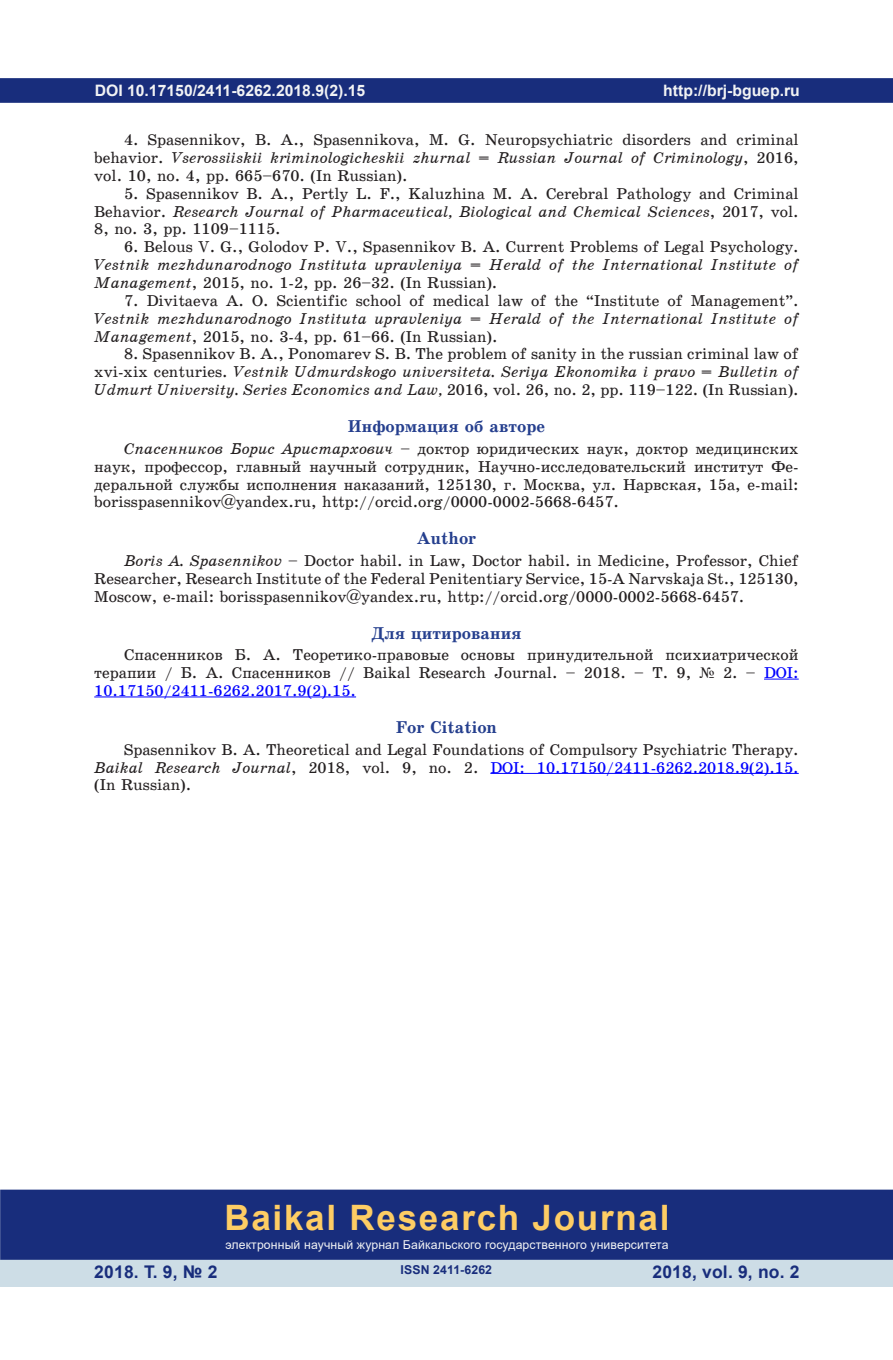
<style>
.page{position:relative;width:893px;height:1360px;background:#fff}
.page>*{position:absolute;margin:0;border:0;box-sizing:border-box;transform-origin:0 0}
.t1{font:700 35px "Arial";letter-spacing:.05em;color:#fecd64}
.t2{font:700 17.5px "Arial";letter-spacing:.01em;color:#182d7c}
.t3{font:17.15px "School Book C Bold";color:#253f8e}
.t4{font:15.75px/17.8px "School Book C";color:#231f20;text-align:justify}
.t5{font:15.75px "School Book C Italic";color:#231f20}
.t6{font:700 15.75px "Arial";color:#f2f3f4}
.t7{font:12.25px "Arial";letter-spacing:.01em;color:#f2f3f4}
.t8{font:700 12.25px "Arial";letter-spacing:.01em;color:#182d7c}
.s1{font-family:"School Book C"}
.s2{font-family:"School Book C Italic"}
.s3{font-family:"Times New Roman"}
.s4{color:#00f}
</style>
<div class="page">
<div style="left:1px;top:79px;width:891px;height:23px;background:#182d7c"></div>
<div style="left:0;top:78px;width:893px;height:25px;border:2px solid #182d7c"></div>
<div style="left:0;top:1258px;width:893px;height:28px;background:#cddde6"></div>
<div style="left:1px;top:1190px;width:891px;height:68px;background:#182d7c"></div>
<div style="left:0;top:1189px;width:893px;height:70px;border:2px solid #182d7c"></div>
<hr style="left:764px;top:678px;width:35px;height:1px;background:#00f">
<hr style="left:94px;top:696px;width:262px;height:1px;background:#00f">
<hr style="left:490px;top:773px;width:309px;height:1px;background:#00f">
<p class="t6" style="left:95px;top:79px;width:272px">DOI 10.17150/2411-6262.2018.9(2).15</p>
<p class="t4" style="left:124px;top:131px;width:676px">4. Spasennikov, B. A., Spasennikova, M. G. Neuropsychiatric disorders and criminal</p>
<p class="t5" style="left:94px;top:149px;width:706px"><span class="s1">behavior.</span> Vserossiiskii kriminologicheskii zhurnal = Russian Journal of Criminology<span class="s1">, 2016,</span></p>
<p class="t4" style="left:94px;top:167px;width:315px">vol. 10, no. 4, pp. 665–670. (In Russian).</p>
<p class="t4" style="left:124px;top:185px;width:676px">5. Spasennikov B. A., Pertly L. F., Kaluzhina M. A. Cerebral Pathology and Criminal</p>
<p class="t5" style="left:94px;top:202px;width:706px"><span class="s1">Behavior.</span> Research Journal of Pharmaceutical, Biological and Chemical Sciences<span class="s1">, 2017, vol.</span></p>
<p class="t4" style="left:94px;top:220px;width:188px">8, no. 3, pp. 1109–1115.</p>
<p class="t4" style="left:124px;top:238px;width:676px">6. Belous V. G., Golodov P. V., Spasennikov B. A. Current Problems of Legal Psychology.</p>
<p class="t5" style="left:94px;top:256px;width:706px">Vestnik mezhdunarodnogo Instituta upravleniya = Herald of the International Institute of</p>
<p class="t4" style="left:94px;top:274px;width:405px"><span class="s2">Management</span>, 2015, no. 1-2, pp. 26–32. (In Russian).</p>
<p class="t4" style="left:124px;top:292px;width:676px">7. Divitaeva A. O. Scientific school of medical law of the “Institute of Management”.</p>
<p class="t5" style="left:94px;top:309px;width:706px">Vestnik mezhdunarodnogo Instituta upravleniya = Herald of the International Institute of</p>
<p class="t4" style="left:94px;top:327px;width:405px"><span class="s2">Management</span>, 2015, no. 3-4, pp. 61–66. (In Russian).</p>
<p class="t4" style="left:124px;top:345px;width:676px">8. Spasennikov B. A., Ponomarev S. B. The problem of sanity in the russian criminal law of</p>
<p class="t5" style="left:94px;top:363px;width:706px"><span class="s1">xvi-xix centuries.</span> Vestnik Udmurdskogo universiteta. Seriya Ekonomika i pravo = Bulletin of</p>
<p class="t4" style="left:94px;top:381px;width:706px"><span class="s2">Udmurt University. Series Economics and Law,</span> 2016, vol. 26, no. 2, pp. 119–122. (In Russian).</p>
<p class="t3" style="left:348px;top:417px;width:199px">Информация об авторе</p>
<p class="t4" style="left:94px;top:440px;width:706px;text-indent:30px"><span class="s2">Спасенников Борис Аристархович</span> – доктор юридических наук, доктор медицинских наук, профессор, главный научный сотрудник, Научно-исследовательский институт Фе&shy;деральной службы исполнения наказаний, 125130, г. Москва, ул. Нарвская, 15а, e-mail: borisspasennikov@yandex.ru, http://orcid.org/0000-0002-5668-6457.</p>
<p class="t3" style="left:417px;top:529px;width:61px">Author</p>
<p class="t4" style="left:94px;top:552px;width:706px;text-indent:30px"><span class="s2">Boris A. Spasennikov</span> – Doctor habil. in Law, Doctor habil. in Medicine, Professor, Chief Researcher, Research Institute of the Federal Penitentiary Service, 15-А Narvskaja St., 125130, Moscow, e-mail: borisspasennikov@yandex.ru, http://orcid.org/0000-0002-5668-6457.</p>
<p class="t3" style="left:371px;top:623px;width:152px">Для цитирования</p>
<p class="t4" style="left:94px;top:646px;width:706px;text-indent:30px">Спасенников Б. А. Теоретико-правовые основы принудительной психиатрической терапии / Б. А. Спасенников // Baikal Research Journal. – 2018. – Т. 9, <span class="s3">№</span> 2. – <span class="s4">DOI:<br>10.17150/2411-6262.2017.9(2).15.</span></p>
<p class="t3" style="left:396px;top:718px;width:103px">For Citation</p>
<p class="t4" style="left:94px;top:740px;width:706px;text-indent:30px">Spasennikov B. A. Theoretical and Legal Foundations of Compulsory Psychiatric Therapy.<br><span class="s2">Baikal Research Journal</span>, 2018, vol. 9, no. 2. <span class="s4">DOI: 10.17150/2411-6262.2018.9(2).15. </span>(In Russian).</p>
<p class="t6" style="left:663px;top:79px;width:138px">http://brj-bguep.ru</p>
<h1 class="t1" style="left:224px;top:1192px;width:447px">Baikal Research Journal</h1>
<p class="t7" style="left:225px;top:1236px;width:445px">электронный научный журнал Байкальского государственного университета</p>
<p class="t8" style="left:401px;top:1261px;width:93px">ISSN 2411-6262</p>
<p class="t2" style="left:94px;top:1259px;width:125px">2018. Т. 9, № 2</p>
<p class="t2" style="left:652px;top:1259px;width:149px">2018, vol. 9, no. 2</p>
</div>
